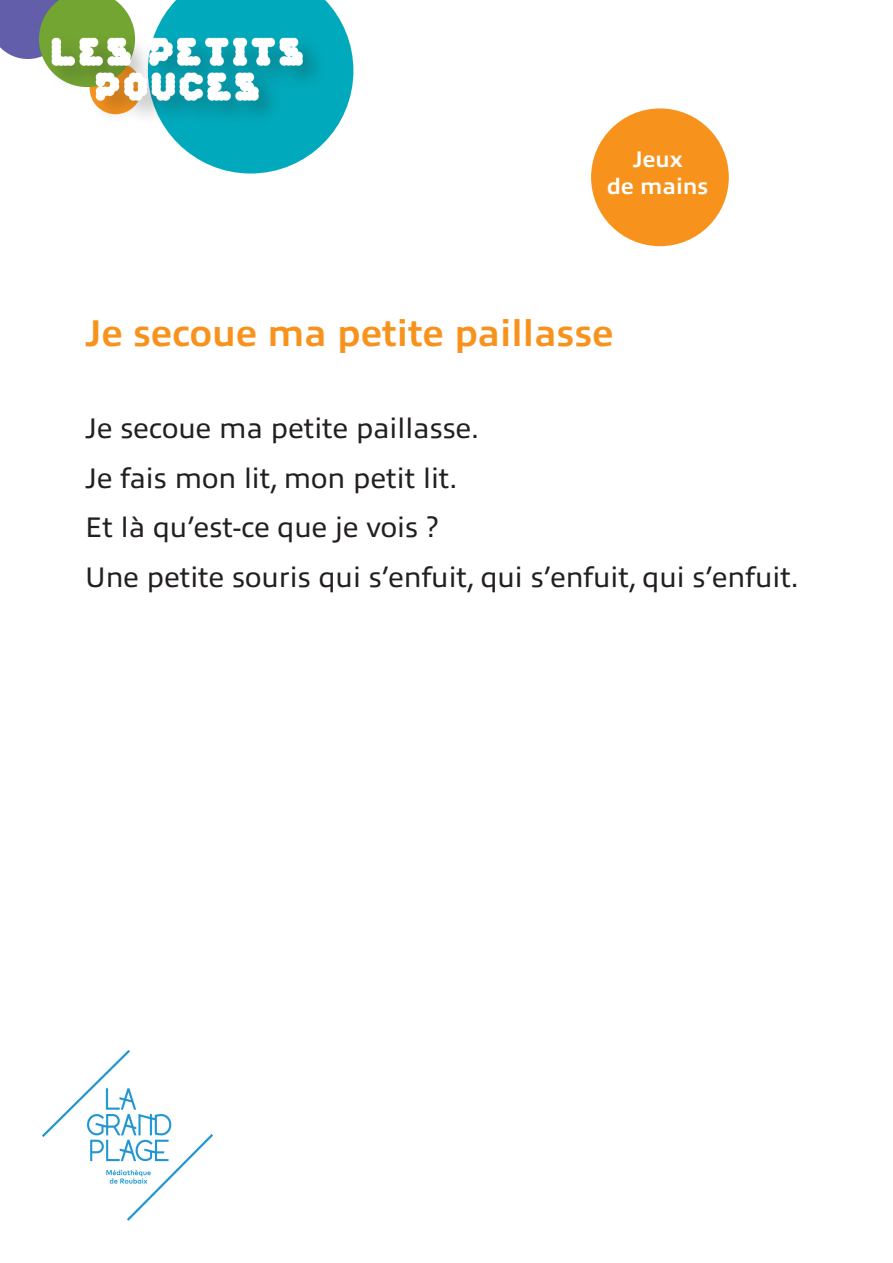
<style>
.page{position:relative;width:893px;height:1263px;background:#fff}
.page>*{position:absolute;margin:0;border:0;box-sizing:border-box;transform-origin:0 0}
.t1{font:700 37.5px "Allumi Pro";color:#f7931d}
.t2{font:28.5px/49.5px "Allumi Pro";color:#231f20}
.t3{font:700 22.65px/27.2px "Allumi Pro";color:#fff;text-align:center}
</style>
<div class="page">
<img style="left:43px;top:1050px;width:170px;height:170px">
<svg style="left:0;top:0;width:135px;height:59px;background:#748a74"></svg>
<svg style="left:155px;top:0;width:198px;height:174px"></svg>
<div style="left:47px;top:32px;width:282px;height:96px;background:#231f20;opacity:.3"></div>
<img style="left:42px;top:36px;width:269px;height:67px">
<div style="left:591px;top:108px;width:138px;height:138px;background:#f7931d;border-radius:50%"></div>
<p class="t3" style="left:607px;top:144px;width:103px">Jeux<br>de mains</p>
<h1 class="t1" style="left:85px;top:306px;width:530px">Je secoue ma petite paillasse</h1>
<p class="t2" style="left:85px;top:402px;width:715px">Je secoue ma petite paillasse.<br>Je fais mon lit, mon petit lit.<br>Et là qu’est-ce que je vois ?<br>Une petite souris qui s’enfuit, qui s’enfuit, qui s’enfuit.</p>
</div>
